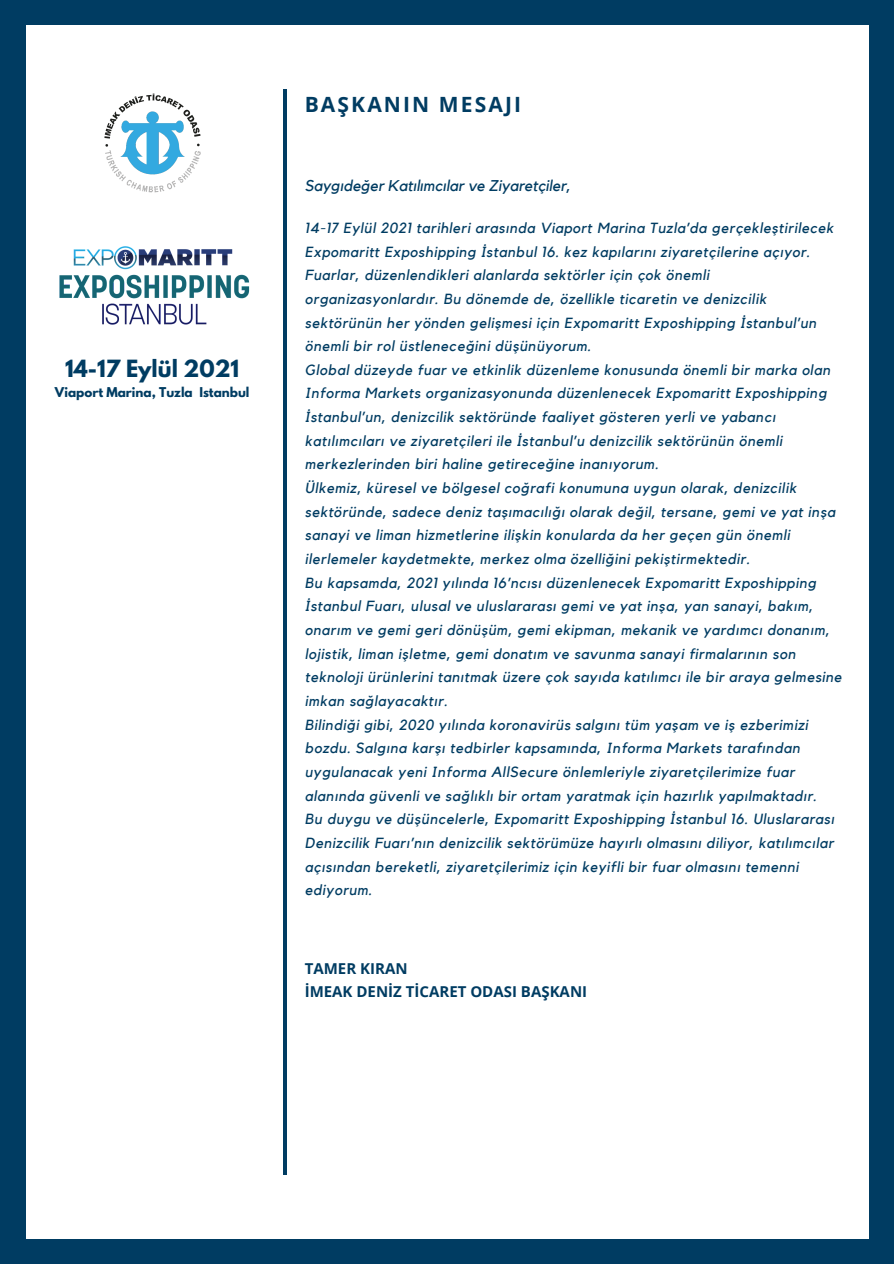
<style>
.page{position:relative;width:894px;height:1264px;background:#fff}
.page>*{position:absolute;margin:0;border:0;box-sizing:border-box;transform-origin:0 0}
.t1{font:700 21px "Open Sans";letter-spacing:.1em;color:#003c62}
.t2{font:700 21px "League Spartan";color:#003c62}
.t3{font:italic 15.6px "Kollektif";color:#003c62}
.t4{font:700 15px/23.7px "Open Sans";color:#003c62}
.t5{font:italic 14.7px/23.7px "Kollektif";letter-spacing:.04em;color:#003c62}
.t6{font:700 12px "League Spartan";color:#003c62}
</style>
<div class="page">
<div style="left:0;top:0;width:893px;height:1263px;background:#003c62"></div>
<div style="left:26px;top:26px;width:842px;height:1212px;background:#fff"></div>
<hr style="left:283px;top:89px;width:3px;height:1086px;background:#003c62">
<img style="left:59px;top:246px;width:191px;height:79px">
<img style="left:104px;top:93px;width:97px;height:100px">
<h1 class="t2" style="left:65px;top:358px;width:175px">14-17 Eylül 2021</h1>
<p class="t6" style="left:55px;top:386px;width:196px">Viaport Marina, Tuzla Istanbul</p>
<h1 class="t1" style="left:304px;top:90px;width:218px">BAŞKANIN MESAJI</h1>
<p class="t3" style="left:304px;top:178px;width:267px">Saygıdeğer Katılımcılar ve Ziyaretçiler,</p>
<p class="t5" style="left:305px;top:216px;width:538px">14-17 Eylül 2021 tarihleri arasında Viaport Marina Tuzla’da gerçekleştirilecek Expomaritt Exposhipping İstanbul 16. kez kapılarını ziyaretçilerine açıyor.<br>Fuarlar, düzenlendikleri alanlarda sektörler için çok önemli organizasyonlardır. Bu dönemde de, özellikle ticaretin ve denizcilik sektörünün her yönden gelişmesi için Expomaritt Exposhipping İstanbul’un önemli bir rol üstleneceğini düşünüyorum.<br>Global düzeyde fuar ve etkinlik düzenleme konusunda önemli bir marka olan Informa Markets organizasyonunda düzenlenecek Expomaritt Exposhipping İstanbul’un, denizcilik sektöründe faaliyet gösteren yerli ve yabancı katılımcıları ve ziyaretçileri ile İstanbul’u denizcilik sektörünün önemli merkezlerinden biri haline getireceğine inanıyorum.<br>Ülkemiz, küresel ve bölgesel coğrafi konumuna uygun olarak, denizcilik sektöründe, sadece deniz taşımacılığı olarak değil, tersane, gemi ve yat inşa sanayi ve liman hizmetlerine ilişkin konularda da her geçen gün önemli ilerlemeler kaydetmekte, merkez olma özelliğini pekiştirmektedir.<br>Bu kapsamda, 2021 yılında 16’ncısı düzenlenecek Expomaritt Exposhipping İstanbul Fuarı, ulusal ve uluslararası gemi ve yat inşa, yan sanayi, bakım, onarım ve gemi geri dönüşüm, gemi ekipman, mekanik ve yardımcı donanım, lojistik, liman işletme, gemi donatım ve savunma sanayi firmalarının son teknoloji ürünlerini tanıtmak üzere çok sayıda katılımcı ile bir araya gelmesine imkan sağlayacaktır.<br>Bilindiği gibi, 2020 yılında koronavirüs salgını tüm yaşam ve iş ezberimizi bozdu. Salgına karşı tedbirler kapsamında, Informa Markets tarafından uygulanacak yeni Informa AllSecure önlemleriyle ziyaretçilerimize fuar alanında güvenli ve sağlıklı bir ortam yaratmak için hazırlık yapılmaktadır.<br>Bu duygu ve düşüncelerle, Expomaritt Exposhipping İstanbul 16. Uluslararası Denizcilik Fuarı’nın denizcilik sektörümüze hayırlı olmasını diliyor, katılımcılar açısından bereketli, ziyaretçilerimiz için keyifli bir fuar olmasını temenni ediyorum.</p>
<p class="t4" style="left:304px;top:956px;width:284px">TAMER KIRAN<br>İMEAK DENİZ TİCARET ODASI BAŞKANI</p>
</div>
